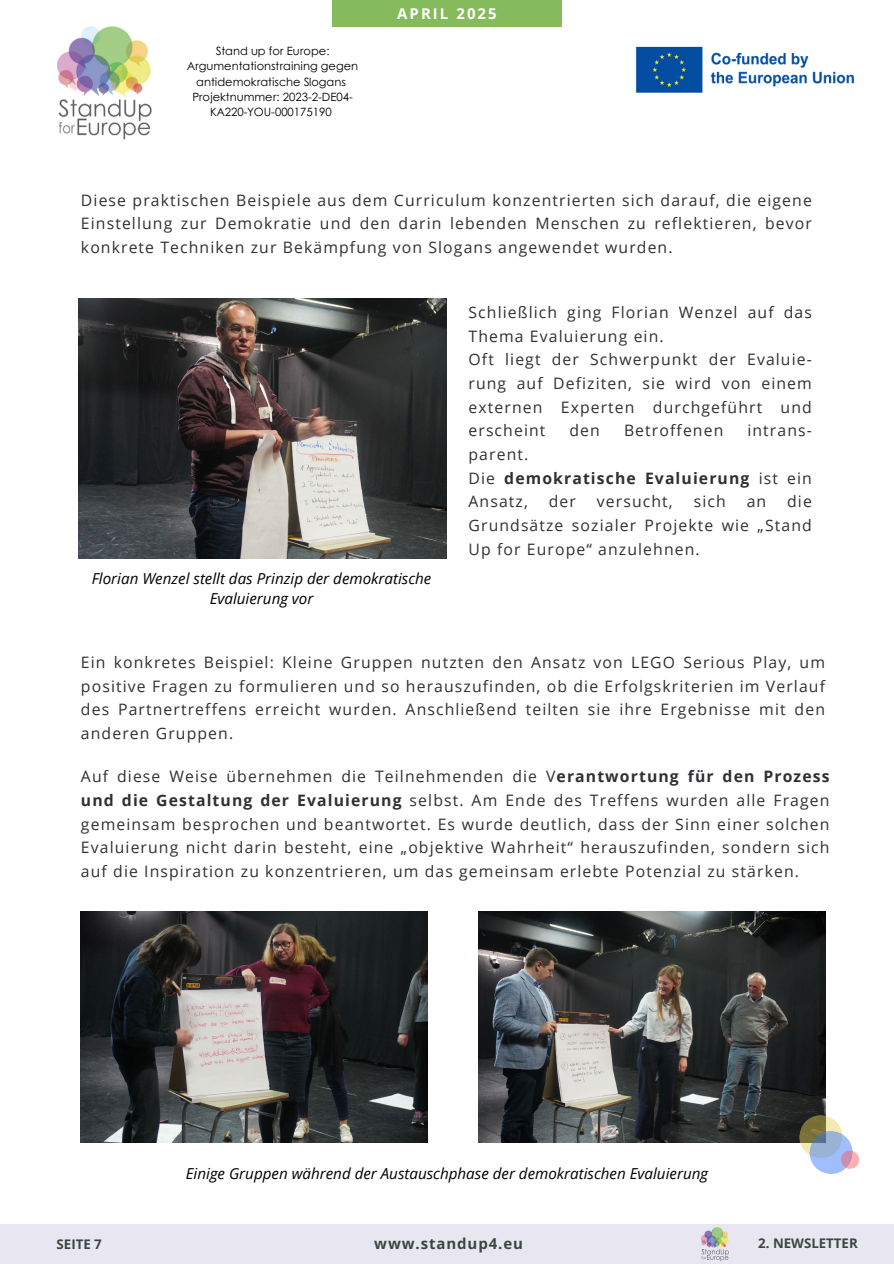
<style>
.page{position:relative;width:894px;height:1264px;background:#fff}
.page>*{position:absolute;margin:0;border:0;box-sizing:border-box;transform-origin:0 0}
.t1{font:15.75px/23.7px "Open Sans";letter-spacing:.07em;color:#302f34;text-align:justify}
.t2{font:700 15.75px/23.7px "Open Sans";letter-spacing:.07em;color:#302f34}
.t3{font:italic 15.15px/20.2px "Open Sans";color:#000;text-align:center}
.t4{font:700 15px "Open Sans";letter-spacing:.06em;color:#3c4640}
.t5{font:700 14.85px "Open Sans";letter-spacing:.14em;color:#fff}
.t6{font:700 13.2px "Open Sans";color:#3c4640}
.t7{font:11.4px/15.1px "Century Gothic";color:#000;text-align:center}
.s1{font-weight:400}
.s2{font-weight:700}
</style>
<div class="page">
<div style="left:0;top:1224px;width:893px;height:39px;background:#e8e7f1"></div>
<div style="left:332px;top:0;width:229px;height:27px;background:#86bb5d"></div>
<img style="left:635px;top:46px;width:220px;height:47px">
<img style="left:57px;top:27px;width:95px;height:113px">
<img style="left:701px;top:1227px;width:28px;height:33px">
<img style="left:478px;top:911px;width:347px;height:231px">
<img style="left:81px;top:911px;width:347px;height:231px">
<svg style="left:796px;top:1112px;width:63px;height:62px"></svg>
<img style="left:78px;top:298px;width:368px;height:260px">
<h3 class="t7" style="left:187px;top:43px;width:172px">Stand up for Europe:<br>Argumentationstraining gegen antidemokratische Slogans</h3>
<p class="t7" style="left:192px;top:88px;width:162px">Projektnummer: 2023-2-DE04-<br>KA220-YOU-000175190</p>
<p class="t5" style="left:397px;top:3px;width:101px">APRIL 2025</p>
<p class="t1" style="left:81px;top:188px;width:732px">Diese praktischen Beispiele aus dem Curriculum konzentrierten sich darauf, die eigene Einstellung zur Demokratie und den darin lebenden Menschen zu reflektieren, bevor konkrete Techniken zur Bekämpfung von Slogans angewendet wurden.</p>
<p class="t3" style="left:92px;top:567px;width:341px">Florian Wenzel stellt das Prinzip der demokratische<br>Evaluierung vor</p>
<h3 class="t1" style="left:468px;top:300px;width:345px;text-align:left">Schließlich ging Florian Wenzel auf das<br>Thema Evaluierung ein.<br>Oft liegt der Schwerpunkt der Evaluie&shy;rung auf Defiziten, sie wird von einem externen Experten durchgeführt und erscheint</h3>
<h3 class="t1" style="left:569px;top:418px;width:32px">den</h3>
<h3 class="t1" style="left:623px;top:418px;width:101px">Betroffenen</h3>
<h3 class="t1" style="left:747px;top:418px;width:66px">intrans-</h3>
<h3 class="t2" style="left:468px;top:442px;width:345px"><span class="s1">parent.<br>Die</span> demokratische Evaluierung <span class="s1">ist ein<br>Ansatz,</span></h3>
<h3 class="t1" style="left:468px;top:489px;width:345px;text-indent:318px">die Grundsätze sozialer Projekte wie „Stand Up for Europe“ anzulehnen.</h3>
<h3 class="t1" style="left:548px;top:489px;width:29px">der</h3>
<h3 class="t1" style="left:596px;top:489px;width:77px">versucht,</h3>
<h3 class="t1" style="left:693px;top:489px;width:33px">sich</h3>
<h3 class="t1" style="left:746px;top:489px;width:21px">an</h3>
<h3 class="t1" style="left:81px;top:650px;width:745px">Ein konkretes Beispiel: Kleine Gruppen nutzten den Ansatz von LEGO Serious Play, um positive Fragen zu formulieren und so herauszufinden, ob die Erfolgskriterien im Verlauf des Partnertreffens erreicht wurden. Anschließend teilten sie ihre Ergebnisse mit den anderen Gruppen.</h3>
<h3 class="t1" style="left:81px;top:764px;width:749px">Auf diese Weise übernehmen die Teilnehmenden die V<span class="s2">erantwortung für den Prozess und die Gestaltung der Evaluierung</span> selbst. Am Ende des Treffens wurden alle Fragen gemeinsam besprochen und beantwortet. Es wurde deutlich, dass der Sinn einer solchen Evaluierung nicht darin besteht, eine „objektive Wahrheit“ herauszufinden, sondern sich auf die Inspiration zu konzentrieren, um das gemeinsam erlebte Potenzial zu stärken.</h3>
<h3 class="t3" style="left:186px;top:1162px;width:523px">Einige Gruppen während der Austauschphase der demokratischen Evaluierung</h3>
<p class="t4" style="left:374px;top:1233px;width:150px">www.standup4.eu</p>
<p class="t6" style="left:57px;top:1234px;width:47px">SEITE 7</p>
<h1 class="t6" style="left:758px;top:1233px;width:101px">2. NEWSLETTER</h1>
</div>
